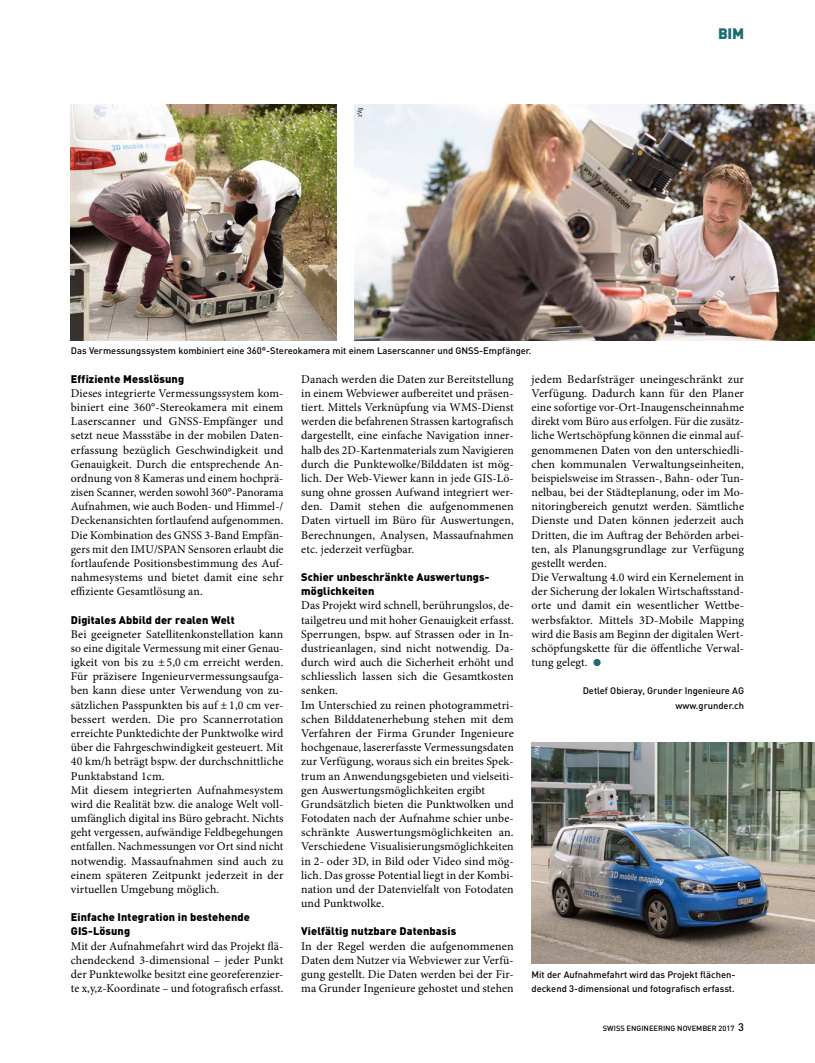
<style>
.page{position:relative;width:815px;height:1063px;background:#fff}
.page>*{position:absolute;margin:0;border:0;box-sizing:border-box;transform-origin:0 0}
.t1{font:900 15px "DIN";color:#1c6b72}
.t2{font:11.88px/14.1px "Minion Pro";letter-spacing:.01em;color:#000;text-align:justify}
.t3{font:900 11px/14.1px "DIN";letter-spacing:.01em;color:#000}
.t4{font:500 9.38px/14.1px "DIN";color:#000;text-align:right}
.t5{font:500 7.5px "DIN";color:#000}
.t6{font:6.25px "DIN";letter-spacing:-.02em;color:#fff}
.t7{font:6.25px "DIN";color:#000}
.s1{font-size:11px}
</style>
<div class="page">
<img style="left:71px;top:105px;width:266px;height:235px">
<img style="left:354px;top:105px;width:461px;height:235px">
<img style="left:531px;top:742px;width:284px;height:222px">
<svg style="left:593px;top:659px;width:8px;height:7px"></svg>
<p class="t6" style="left:328px;top:117px;width:11px;rotate:-90deg">zVg</p>
<p class="t7" style="left:356px;top:117px;width:11px;rotate:-90deg">zVg</p>
<p class="t4" style="left:71px;top:344px;width:462px">Das Vermessungssystem kombiniert eine 360°-Stereokamera mit einem Laserscanner und GNSS-Empfänger.</p>
<p class="t1" style="left:718px;top:24px;width:27px">BIM</p>
<p class="t3" style="left:71px;top:371px;width:115px">Effiziente Messlösung</p>
<p class="t2" style="left:71px;top:386px;width:214px">Dieses integrierte Vermessungssystem kom&shy;biniert eine 360°-Stereokamera mit einem Laserscanner und GNSS-Empfänger und setzt neue Massstäbe in der mobilen Daten&shy;erfassung bezüglich Geschwindigkeit und Genauigkeit. Durch die entsprechende An&shy;ordnung von 8 Kameras und einem hochprä&shy;zisen Scanner, werden sowohl 360°-Panorama Aufnahmen, wie auch Boden- und Himmel-/ Deckenansichten fortlaufend aufgenommen.<br>Die Kombination des GNSS 3-Band Empfän&shy;gers mit den IMU/SPAN Sensoren erlaubt die fortlaufende Positionsbestimmung des Auf&shy;nahmesystems und bietet damit eine sehr effiziente Gesamtlösung an.</p>
<p class="t3" style="left:71px;top:612px;width:165px">Digitales Abbild der realen Welt</p>
<p class="t2" style="left:71px;top:627px;width:214px;text-align:left">Bei geeigneter Satellitenkonstellation kann so eine digitale Vermessung mit einer Genau&shy;igkeit von bis zu ± 5,0 cm erreicht werden.<br>Für präzisere Ingenieurvermessungsaufga&shy;ben kann diese unter Verwendung von zu&shy;sätzlichen Passpunkten bis auf ±1,0 cm ver&shy;bessert werden. Die pro Scannerrotation erreichte Punktedichte der Punktwolke wird über die Fahrgeschwindigkeit gesteuert. Mit 40 km/h beträgt bspw. der durchschnittliche Punktabstand 1cm.<br>Mit diesem integrierten Aufnahmesystem wird die Realität bzw. die analoge Welt voll&shy;umfänglich digital ins Büro gebracht. Nichts geht vergessen, aufwändige Feldbegehungen entfallen. Nachmessungen vor Ort sind nicht notwendig. Massaufnahmen sind auch zu einem späteren Zeitpunkt jederzeit in der virtuellen Umgebung möglich.</p>
<p class="t3" style="left:71px;top:910px;width:181px">Einfache Integration in bestehende<br>GIS-Lösung</p>
<p class="t2" style="left:71px;top:939px;width:214px">Mit der Aufnahmefahrt wird das Projekt flä&shy;chendeckend 3-dimensional – jeder Punkt der Punktewolke besitzt eine georeferenzier&shy;te x,y,z-Koordinate – und fotografisch erfasst.</p>
<p class="t2" style="left:301px;top:372px;width:214px">Danach werden die Daten zur Bereitstellung in einem Webviewer aufbereitet und präsen&shy;tiert. Mittels Verknüpfung via WMS-Dienst werden die befahrenen Strassen kartografisch dargestellt, eine einfache Navigation inner&shy;halb des 2D-Kartenmaterials zum Navigieren durch die Punktewolke/Bilddaten ist mög&shy;lich. Der Web-Viewer kann in jede GIS-Lö&shy;sung ohne grossen Aufwand integriert wer&shy;den. Damit stehen die aufgenommenen Daten virtuell im Büro für Auswertungen, Berechnungen, Analysen, Massaufnahmen etc. jederzeit verfügbar.</p>
<p class="t3" style="left:301px;top:569px;width:189px">Schier unbeschränkte Auswertungs&shy;möglichkeiten</p>
<p class="t2" style="left:301px;top:599px;width:214px;text-align:left">Das Projekt wird schnell, berührungslos, de&shy;tailgetreu und mit hoher Genauigkeit erfasst.<br>Sperrungen, bspw. auf Strassen oder in In&shy;dustrieanlagen, sind nicht notwendig. Da&shy;durch wird auch die Sicherheit erhöht und schliesslich lassen sich die Gesamtkosten senken.<br>Im Unterschied zu reinen photogrammetri&shy;schen Bilddatenerhebung stehen mit dem Verfahren der Firma Grunder Ingenieure hochgenaue, lasererfasste Vermessungsdaten zur Verfügung, woraus sich ein breites Spek&shy;trum an Anwendungsgebieten und vielseiti&shy;gen Auswertungsmöglichkeiten ergibt Grundsätzlich bieten die Punktwolken und Fotodaten nach der Aufnahme schier unbe&shy;schränkte Auswertungsmöglichkeiten an.<br>Verschiedene Visualisierungsmöglichkeiten in 2- oder 3D, in Bild oder Video sind mög&shy;lich. Das grosse Potential liegt in der Kombi&shy;nation und der Datenvielfalt von Fotodaten und Punktwolke.</p>
<p class="t3" style="left:301px;top:924px;width:157px">Vielfältig nutzbare Datenbasis</p>
<p class="t2" style="left:301px;top:939px;width:214px">In der Regel werden die aufgenommenen Daten dem Nutzer via Webviewer zur Verfü&shy;gung gestellt. Die Daten werden bei der Fir&shy;ma Grunder Ingenieure gehostet und stehen</p>
<p class="t2" style="left:531px;top:372px;width:214px;text-align:left">jedem Bedarfsträger uneingeschränkt zur Verfügung. Dadurch kann für den Planer eine sofortige vor-Ort-Inaugenscheinnahme direkt vom Büro aus erfolgen. Für die zusätz&shy;liche Wertschöpfung können die einmal auf&shy;genommenen Daten von den unterschiedli&shy;chen kommunalen Verwaltungseinheiten, beispielsweise im Strassen-, Bahn- oder Tun&shy;nelbau, bei der Städteplanung, oder im Mo&shy;nitoringbereich genutzt werden. Sämtliche Dienste und Daten können jederzeit auch Dritten, die im Auftrag der Behörden arbei&shy;ten, als Planungsgrundlage zur Verfügung gestellt werden.<br>Die Verwaltung 4.0 wird ein Kernelement in der Sicherung der lokalen Wirtschaftsstand&shy;orte und damit ein wesentlicher Wettbe&shy;werbsfaktor. Mittels 3D-Mobile Mapping wird die Basis am Beginn der digitalen Wert&shy;schöpfungskette für die öffentliche Verwal&shy;tung gelegt.</p>
<p class="t4" style="left:583px;top:684px;width:163px">Detlef Obieray, Grunder Ingenieure AG www.grunder.ch</p>
<p class="t6" style="left:533px;top:755px;width:11px;rotate:-90deg">zVg</p>
<p class="t4" style="left:531px;top:967px;width:205px;text-align:left">Mit der Aufnahmefahrt wird das Projekt flächen&shy;deckend 3-dimensional und fotografisch erfasst.</p>
<p class="t5" style="left:603px;top:1023px;width:143px">SWISS ENGINEERING NOVEMBER 2017 <span class="s1">3</span></p>
</div>
